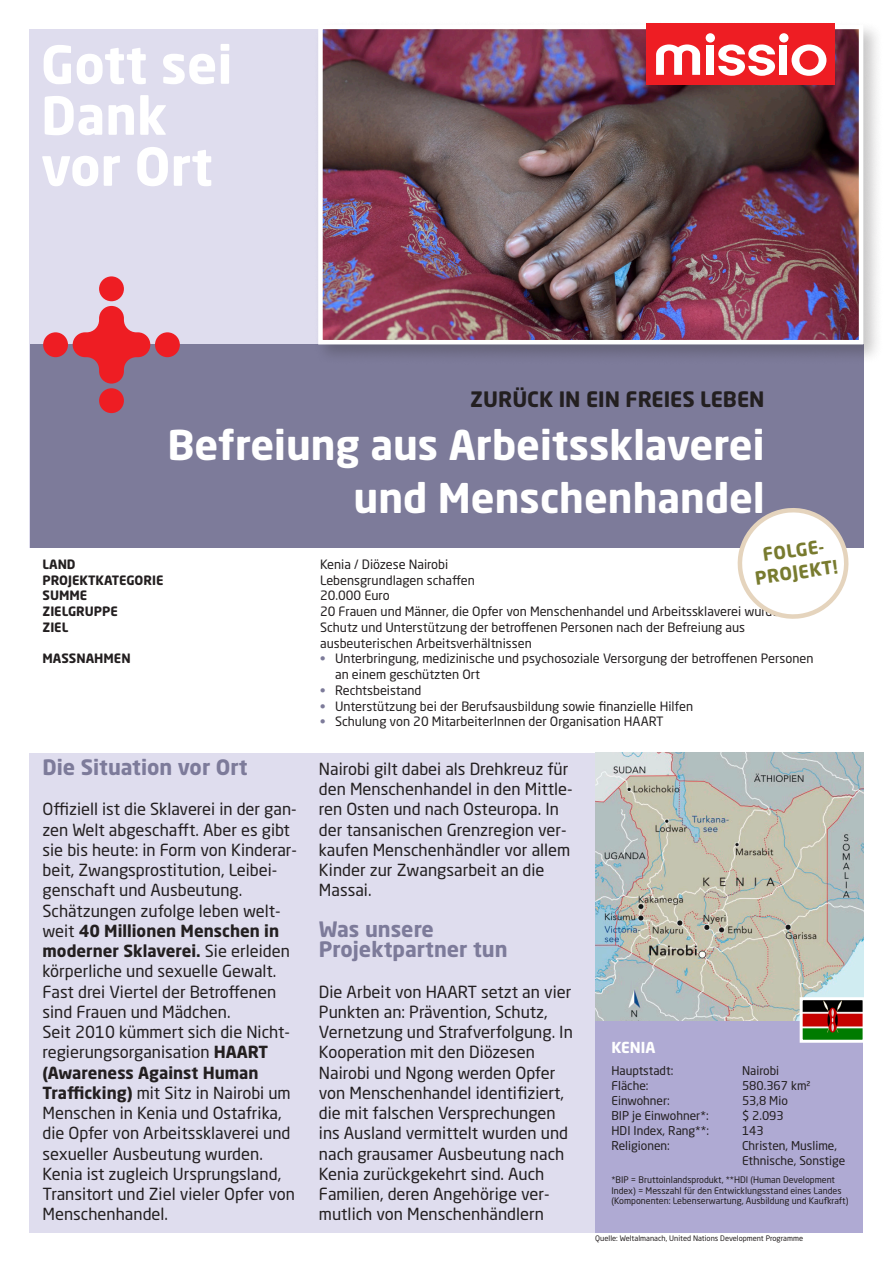
<style>
.page{position:relative;width:893px;height:1263px;background:#fff}
.page>*{position:absolute;margin:0;border:0;box-sizing:border-box;transform-origin:0 0}
.t1{font:700 51.75px "Neo Sans Std";color:#fff}
.t2{font:700 40.5px "Neo Sans Std";color:#fff}
.Fließtext_auf_GLR_bo{font:700 21px/20.2px "Neo Sans Std";color:#7d7b9a}
.t3{font:700 21px "Neo Sans Std";color:#231f20}
.t4{font:700 18px "Neo Sans Std";color:#787b2f}
.Fließtext_auf_GLR{font:16.5px/20.2px "Neo Sans Std";color:#231f20}
.t5{font:700 15px "Neo Sans Std";color:#fff}
.t6{font:12.75px/15.8px "Neo Sans Std";color:#231f20}
.t7{font:700 12.75px "Neo Sans Std";color:#231f20}
.t8{font:12px/15px "Neo Sans Std";color:#231f20}
.t9{font:9px/10.5px "Neo Sans Std";color:#231f20}
.t10{font:7.5px "Neo Sans Std";color:#231f20}
.s1{font-weight:700;color:#7d7b9a}
.s2{font-weight:700}
</style>
<div class="page">
<div style="left:30px;top:30px;width:833px;height:1203px;background:#dfddee"></div>
<div style="left:30px;top:344px;width:833px;height:205px;background:#7d7b9a"></div>
<div style="left:0;top:549px;width:893px;height:204px;background:#fff"></div>
<div style="left:43px;top:332px;width:25px;height:25px;background:#ee1d23;border-radius:50%"></div>
<div style="left:155px;top:332px;width:25px;height:25px;background:#ee1d23;border-radius:50%"></div>
<div style="left:99px;top:388px;width:25px;height:25px;background:#ee1d23;border-radius:50%"></div>
<div style="left:99px;top:276px;width:25px;height:25px;background:#ee1d23;border-radius:50%"></div>
<svg style="left:73px;top:306px;width:77px;height:78px"></svg>
<div style="left:313px;top:20px;width:571px;height:345px;background:#231f20;opacity:.25"></div>
<img style="left:323px;top:30px;width:535px;height:309px">
<div style="left:318px;top:25px;width:545px;height:319px;border:4px solid #fff"></div>
<div style="left:595px;top:1020px;width:268px;height:213px;background:#afaad3"></div>
<img style="left:595px;top:753px;width:268px;height:267px">
<div style="left:646px;top:23px;width:188px;height:62px;background:#ee1d23"></div>
<svg style="left:656px;top:44px;width:44px;height:31px"></svg>
<svg style="left:718px;top:44px;width:57px;height:32px"></svg>
<div style="left:706px;top:45px;width:8px;height:30px;background:#fff"></div>
<div style="left:706px;top:33px;width:9px;height:10px;background:#fff;border-radius:50%"></div>
<div style="left:779px;top:45px;width:8px;height:30px;background:#fff"></div>
<div style="left:779px;top:33px;width:9px;height:10px;background:#fff;border-radius:50%"></div>
<svg style="left:792px;top:44px;width:34px;height:32px"></svg>
<img style="left:804px;top:1001px;width:58px;height:38px">
<div style="left:800px;top:997px;width:66px;height:46px;border:3px solid #fff"></div>
<svg style="left:736px;top:508px;width:114px;height:111px"></svg>
<p class="t1" style="left:41px;top:31px;width:193px">Gott sei</p>
<p class="t1" style="left:41px;top:82px;width:128px">Dank</p>
<p class="t1" style="left:41px;top:133px;width:173px">vor Ort</p>
<p class="t3" style="left:470px;top:385px;width:296px">ZURÜCK IN EIN FREIES LEBEN</p>
<p class="t2" style="left:167px;top:419px;width:599px">Befreiung aus Arbeitssklaverei</p>
<p class="t2" style="left:354px;top:472px;width:412px">und Menschenhandel</p>
<p class="t4" style="left:761px;top:543px;width:67px;rotate:-8deg">FOLGE-</p>
<p class="t4" style="left:753px;top:567px;width:85px;rotate:-8deg">PROJEKT!</p>
<p class="t7" style="left:43px;top:556px;width:35px">LAND</p>
<p class="t6" style="left:320px;top:556px;width:130px">Kenia / Diözese Nairobi</p>
<p class="t7" style="left:43px;top:572px;width:123px">PROJEKTKATEGORIE</p>
<p class="t6" style="left:320px;top:572px;width:156px">Lebensgrundlagen schaffen</p>
<p class="t7" style="left:43px;top:587px;width:46px">SUMME</p>
<p class="t6" style="left:320px;top:588px;width:71px">20.000 Euro</p>
<p class="t7" style="left:43px;top:603px;width:77px">ZIELGRUPPE</p>
<p class="t6" style="left:320px;top:603px;width:468px">20 Frauen und Männer, die Opfer von Menschenhandel und Arbeitssklaverei wurden</p>
<p class="t7" style="left:43px;top:619px;width:27px">ZIEL</p>
<p class="t6" style="left:320px;top:619px;width:427px">Schutz und Unterstützung der betroffenen Personen nach der Befreiung aus</p>
<p class="t6" style="left:320px;top:635px;width:213px">ausbeuterischen Arbeitsverhältnissen</p>
<p class="t7" style="left:43px;top:650px;width:90px">MASSNAHMEN</p>
<p class="t6" style="left:335px;top:651px;width:480px;text-indent:-15px"><span class="s1">•</span> Unterbringung, medizinische und psychosoziale Versorgung der betroffenen Personen an einem geschützten Ort</p>
<p class="t6" style="left:320px;top:682px;width:103px"><span class="s1">•</span> Rechtsbeistand</p>
<p class="t6" style="left:320px;top:698px;width:375px"><span class="s1">•</span> Unterstützung bei der Berufsausbildung sowie finanzielle Hilfen</p>
<p class="t6" style="left:320px;top:714px;width:345px"><span class="s1">•</span> Schulung von 20 MitarbeiterInnen der Organisation HAART</p>
<p class="Fließtext_auf_GLR_bo" style="left:43px;top:756px;width:207px">Die Situation vor Ort</p>
<p class="Fließtext_auf_GLR" style="left:43px;top:799px;width:256px">Offiziell ist die Sklaverei in der gan&shy;zen Welt abgeschafft. Aber es gibt sie bis heute: in Form von Kinderar&shy;beit, Zwangsprostitution, Leibei&shy;genschaft und Ausbeutung.<br>Schätzungen zufolge leben welt&shy;weit <span class="s2">40 Millionen Menschen in moderner Sklaverei.</span> Sie erleiden körperliche und sexuelle Gewalt.<br>Fast drei Viertel der Betroffenen sind Frauen und Mädchen.</p>
<p class="Fließtext_auf_GLR" style="left:43px;top:1022px;width:254px">Seit 2010 kümmert sich die Nicht&shy;regierungsorganisation <span class="s2">HAART (Awareness Against Human<br>Trafficking)</span> mit Sitz in Nairobi um<br>Menschen in Kenia und Ostafrika, die Opfer von Arbeitssklaverei und sexueller Ausbeutung wurden.<br>Kenia ist zugleich Ursprungsland,<br>Transitort und Ziel vieler Opfer von<br>Menschenhandel.</p>
<p class="Fließtext_auf_GLR" style="left:319px;top:758px;width:255px">Nairobi gilt dabei als Drehkreuz für den Menschenhandel in den Mittle&shy;ren Osten und nach Osteuropa. In der tansanischen Grenzregion ver&shy;kaufen Menschenhändler vor allem<br>Kinder zur Zwangsarbeit an die<br>Massai.</p>
<p class="Fließtext_auf_GLR_bo" style="left:319px;top:918px;width:190px">Was unsere<br>Projektpartner tun</p>
<p class="Fließtext_auf_GLR" style="left:319px;top:981px;width:255px">Die Arbeit von HAART setzt an vier Punkten an: Prävention, Schutz, Vernetzung und Strafverfolgung. In Kooperation mit den Diözesen Nairobi und Ngong werden Opfer von Menschenhandel identifiziert, die mit falschen Versprechungen ins Ausland vermittelt wurden und nach grausamer Ausbeutung nach Kenia zurückgekehrt sind. Auch</p>
<p class="Fließtext_auf_GLR" style="left:319px;top:1184px;width:232px">Familien, deren Angehörige ver&shy;mutlich von Menschenhändlern</p>
<p class="t5" style="left:611px;top:1037px;width:45px">KENIA</p>
<p class="t8" style="left:611px;top:1063px;width:63px">Hauptstadt:</p>
<p class="t8" style="left:742px;top:1063px;width:39px">Nairobi</p>
<p class="t8" style="left:611px;top:1078px;width:39px">Fläche:</p>
<p class="t8" style="left:742px;top:1078px;width:70px">580.367 km²</p>
<p class="t8" style="left:611px;top:1093px;width:60px">Einwohner:</p>
<p class="t8" style="left:742px;top:1093px;width:47px">53,8 Mio</p>
<p class="t8" style="left:611px;top:1108px;width:99px">BIP je Einwohner*:</p>
<p class="t8" style="left:742px;top:1108px;width:43px">$ 2.093</p>
<p class="t8" style="left:611px;top:1123px;width:99px">HDI Index, Rang**:</p>
<p class="t8" style="left:742px;top:1123px;width:23px">143</p>
<p class="t8" style="left:611px;top:1138px;width:60px">Religionen:</p>
<p class="t8" style="left:742px;top:1138px;width:105px">Christen, Muslime,<br>Ethnische, Sonstige</p>
<p class="t9" style="left:611px;top:1174px;width:238px">*BIP = Bruttoinlandsprodukt, **HDI (Human Development<br>Index) = Messzahl für den Entwicklungsstand eines Landes (Komponenten: Lebenserwartung, Ausbildung und Kaufkraft)</p>
<p class="t10" style="left:595px;top:1233px;width:209px">Quelle: Weltalmanach, United Nations Development Programme</p>
</div>
